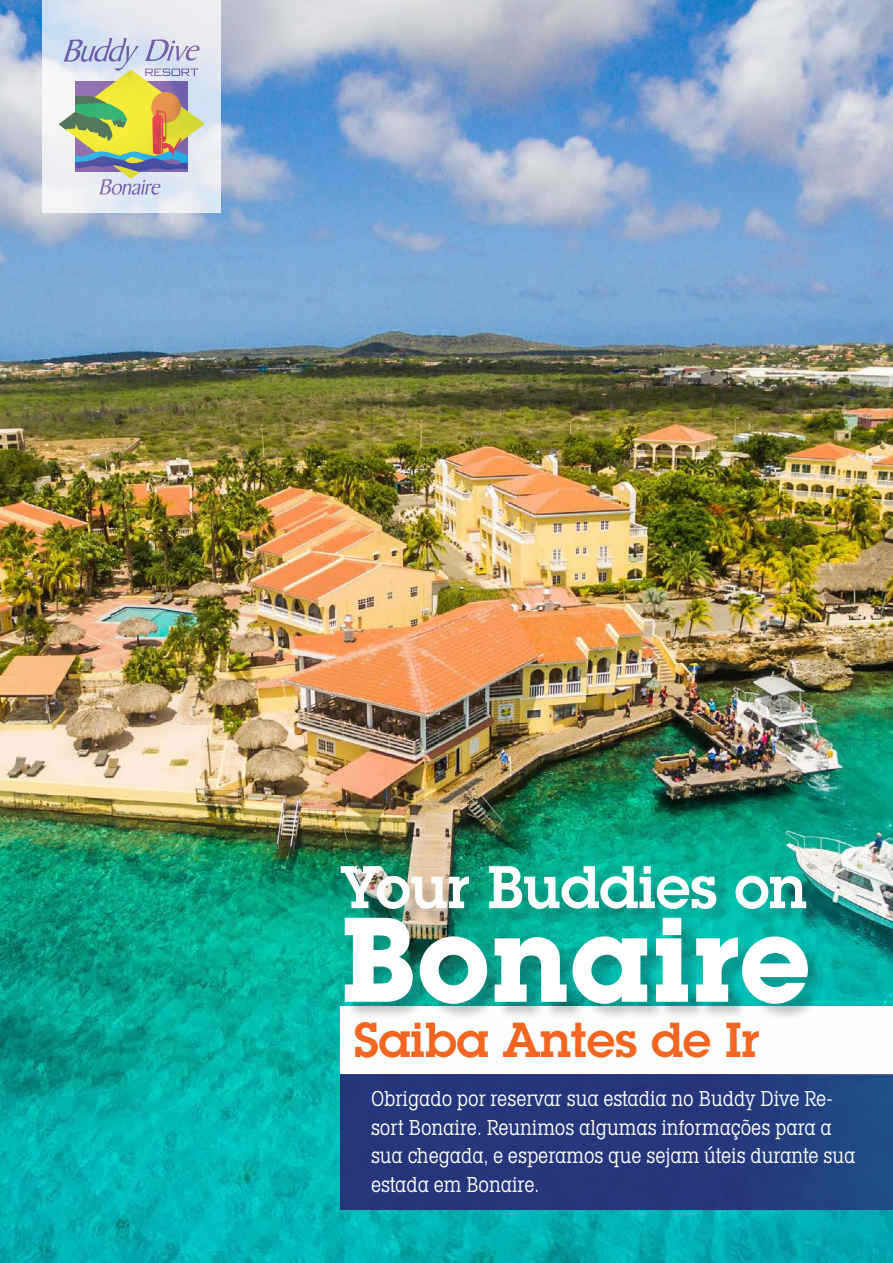
<style>
.page{position:relative;width:893px;height:1263px;background:#fff}
.page>*{position:absolute;margin:0;border:0;box-sizing:border-box;transform-origin:0 0}
.t1{font:700 117.6px "Lubalin Graph Std";letter-spacing:-.005em;color:#fff}
.t2{font:600 58.8px "Lubalin Graph Std";color:#fff}
.t3{font:600 48px "Lubalin Graph Std";color:#f36621}
.t4{font:condensed 21px/28.5px "Lubalin Graph Std";color:#fff}
</style>
<div class="page">
<img style="left:0;top:0;width:893px;height:1263px">
<div style="left:340px;top:1006px;width:553px;height:68px;background:#fff"></div>
<div style="left:340px;top:1074px;width:553px;height:135px;background:linear-gradient(to right,#28307a,#224282)"></div>
<svg style="left:43px;top:0;width:178px;height:213px;fill:#e8ebf2"></svg>
<svg style="left:59px;top:38px;width:146px;height:157px;background:#c0c2ac"></svg>
<div style="left:343px;top:868px;width:483px;height:154px;background:#231f20;opacity:.24"></div>
<p class="t2" style="left:340px;top:848px;width:468px">Your Buddies on</p>
<p class="t1" style="left:340px;top:883px;width:472px">Bonaire</p>
<p class="t3" style="left:354px;top:1008px;width:408px">Saiba Antes de Ir</p>
<p class="t4" style="left:371px;top:1084px;width:486px">Obrigado por reservar sua estadia no Buddy Dive Re&shy;sort Bonaire. Reunimos algumas informações para a sua chegada, e esperamos que sejam úteis durante sua estada em Bonaire.</p>
</div>
